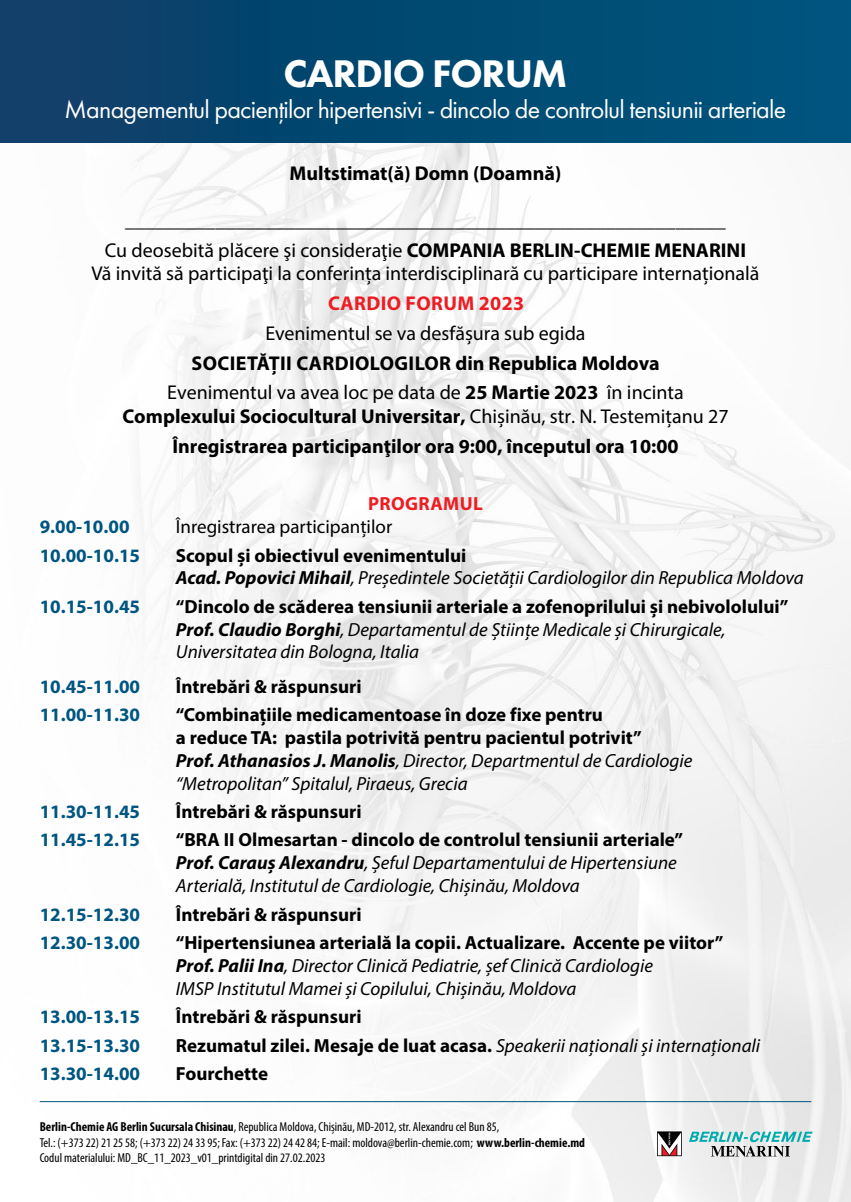
<style>
.page{position:relative;width:851px;height:1202px;background:#fff}
.page>*{position:absolute;margin:0;border:0;box-sizing:border-box;transform-origin:0 0}
.t1{font:800 40px "Futura PT";letter-spacing:-.03em;color:#fff}
.t2{font:26px "Futura PT";letter-spacing:-.03em;color:#fff}
.t3{font:700 20px/29.8px "Myriad Pro";color:#000;text-align:center}
.t4{font:20px/29.6px "Myriad Pro";color:#000;text-align:center}
.t5{font:700 20px "Myriad Pro";letter-spacing:.02em;color:#ed1d24}
.t6{font:italic 19px/22.8px "Myriad Pro";color:#000}
.t7{font:700 19px/22.8px "Myriad Pro";color:#000}
.t8{font:700 19px "Myriad Pro";color:#005581}
.t9{font:19px "Myriad Pro";color:#000}
.t10{font:700 19px "Myriad Pro";letter-spacing:.02em;color:#ed1d24}
.t11{font:condensed 13px/15.6px "Myriad Pro";color:#000}
.s1{font-weight:700}
.s2{font-weight:400}
.s3{font-weight:700;font-style:normal}
.s4{font-style:italic}
.s5{font-weight:400;font-style:italic}
</style>
<div class="page">
<img style="left:0;top:142px;width:850px;height:1060px">
<div style="left:0;top:0;width:850px;height:142px;background:linear-gradient(to right,#0d3e67,#00557e)"></div>
<svg style="left:657px;top:1131px;width:24px;height:25px"></svg>
<svg style="left:688px;top:1131px;width:124px;height:26px;background:#a6c6c7"></svg>
<hr style="left:40px;top:1101px;width:771px;height:1px;background:#005581">
<h1 class="t1" style="left:283px;top:49px;width:285px">CARDIO FORUM</h1>
<h2 class="t2" style="left:65px;top:94px;width:723px">Managementul pacienților hipertensivi - dincolo de controlul tensiunii arteriale</h2>
<p class="t3" style="left:289px;top:158px;width:273px">Multstimat(ă) Domn (Doamnă)</p>
<p class="t4" style="left:105px;top:205px;width:642px">____________________________________________________________<br>Cu deosebită plăcere şi consideraţie <span class="s1">COMPANIA BERLIN-CHEMIE MENARINI</span></p>
<p class="t4" style="left:91px;top:259px;width:669px">Vă invită să participaţi la conferința interdisciplinară cu participare internațională</p>
<p class="t5" style="left:328px;top:290px;width:198px">CARDIO FORUM 2023</p>
<p class="t4" style="left:265px;top:318px;width:322px">Evenimentul se va desfășura sub egida</p>
<p class="t3" style="left:167px;top:347px;width:518px">SOCIETĂȚII CARDIOLOGILOR din Republica Moldova<br><span class="s2">Evenimentul va avea loc pe data de</span> 25 Martie 2023 <span class="s2">în incinta</span></p>
<p class="t3" style="left:122px;top:401px;width:607px">Complexului Sociocultural Universitar, <span class="s2">Chișinău, str. N. Testemițanu 27<br></span>Înregistrarea participanţilor ora 9:00, începutul ora 10:00</p>
<p class="t10" style="left:368px;top:492px;width:116px">PROGRAMUL</p>
<p class="t8" style="left:40px;top:514px;width:91px">9.00-10.00</p>
<p class="t9" style="left:176px;top:515px;width:218px">Înregistrarea participanților</p>
<p class="t8" style="left:40px;top:543px;width:102px">10.00-10.15</p>
<p class="t6" style="left:176px;top:543px;width:629px"><span class="s3">Scopul și obiectivul evenimentului<br></span><span class="s1">Acad. Popovici Mihail</span>, Președintele Societății Cardiologilor din Republica Moldova</p>
<p class="t8" style="left:40px;top:594px;width:102px">10.15-10.45</p>
<p class="t6" style="left:176px;top:595px;width:614px"><span class="s3">“Dincolo de scăderea tensiunii arteriale a zofenoprilului și nebivololului”<br></span><span class="s1">Prof. Claudio Borghi</span>, Departamentul de Științe Medicale și Chirurgicale,<br>Universitatea din Bologna, Italia</p>
<p class="t8" style="left:40px;top:674px;width:102px">10.45-11.00</p>
<p class="t7" style="left:176px;top:674px;width:187px">Întrebări &amp; răspunsuri</p>
<p class="t8" style="left:40px;top:702px;width:102px">11.00-11.30</p>
<p class="t7" style="left:176px;top:703px;width:518px">“Combinațiile medicamentoase în doze fixe pentru<br>a reduce TA: pastila potrivită pentru pacientul potrivit”<br><span class="s4">Prof. Athanasios J. Manolis</span><span class="s5">, Director, Departmentul de Cardiologie “Metropolitan” Spitalul, Piraeus, Grecia</span></p>
<p class="t8" style="left:40px;top:799px;width:102px">11.30-11.45</p>
<p class="t7" style="left:176px;top:799px;width:187px">Întrebări &amp; răspunsuri</p>
<p class="t8" style="left:40px;top:828px;width:102px">11.45-12.15</p>
<p class="t6" style="left:176px;top:828px;width:508px"><span class="s3">“BRA II Olmesartan - dincolo de controlul tensiunii arteriale”<br></span><span class="s1">Prof. Carauș Alexandru</span>, Șeful Departamentului de Hipertensiune<br>Arterială, Institutul de Cardiologie, Chișinău, Moldova</p>
<p class="t8" style="left:40px;top:902px;width:102px">12.15-12.30</p>
<p class="t7" style="left:176px;top:902px;width:187px">Întrebări &amp; răspunsuri</p>
<p class="t8" style="left:40px;top:930px;width:102px">12.30-13.00</p>
<p class="t6" style="left:176px;top:931px;width:549px"><span class="s3">“Hipertensiunea arterială la copii. Actualizare. Accente pe viitor”<br></span><span class="s1">Prof. Palii Ina</span>, Director Clinică Pediatrie, șef Clinică Cardiologie<br>IMSP Institutul Mamei și Copilului, Chișinău, Moldova</p>
<p class="t8" style="left:40px;top:1004px;width:102px">13.00-13.15</p>
<p class="t7" style="left:176px;top:1005px;width:187px">Întrebări &amp; răspunsuri</p>
<p class="t8" style="left:40px;top:1033px;width:102px">13.15-13.30</p>
<p class="t6" style="left:176px;top:1033px;width:586px"><span class="s3">Rezumatul zilei. Mesaje de luat acasa.</span> Speakerii naționali și internaționali</p>
<p class="t8" style="left:40px;top:1061px;width:102px">13.30-14.00</p>
<p class="t7" style="left:176px;top:1061px;width:94px">Fourchette</p>
<p class="t11" style="left:40px;top:1119px;width:546px"><span class="s1">Berlin-Chemie AG Berlin Sucursala Chisinau</span>, Republica Moldova, Chișinău, MD-2012, str. Alexandru cel Bun 85,<br>Tel.: (+373 22) 21 25 58; (+373 22) 24 33 95; Fax: (+373 22) 24 42 84; E-mail: moldova@berlin-chemie.com; <span class="s1">www.berlin-chemie.md<br></span>Codul materialului: MD_BC_11_2023_v01_printdigital din 27.02.2023</p>
</div>
